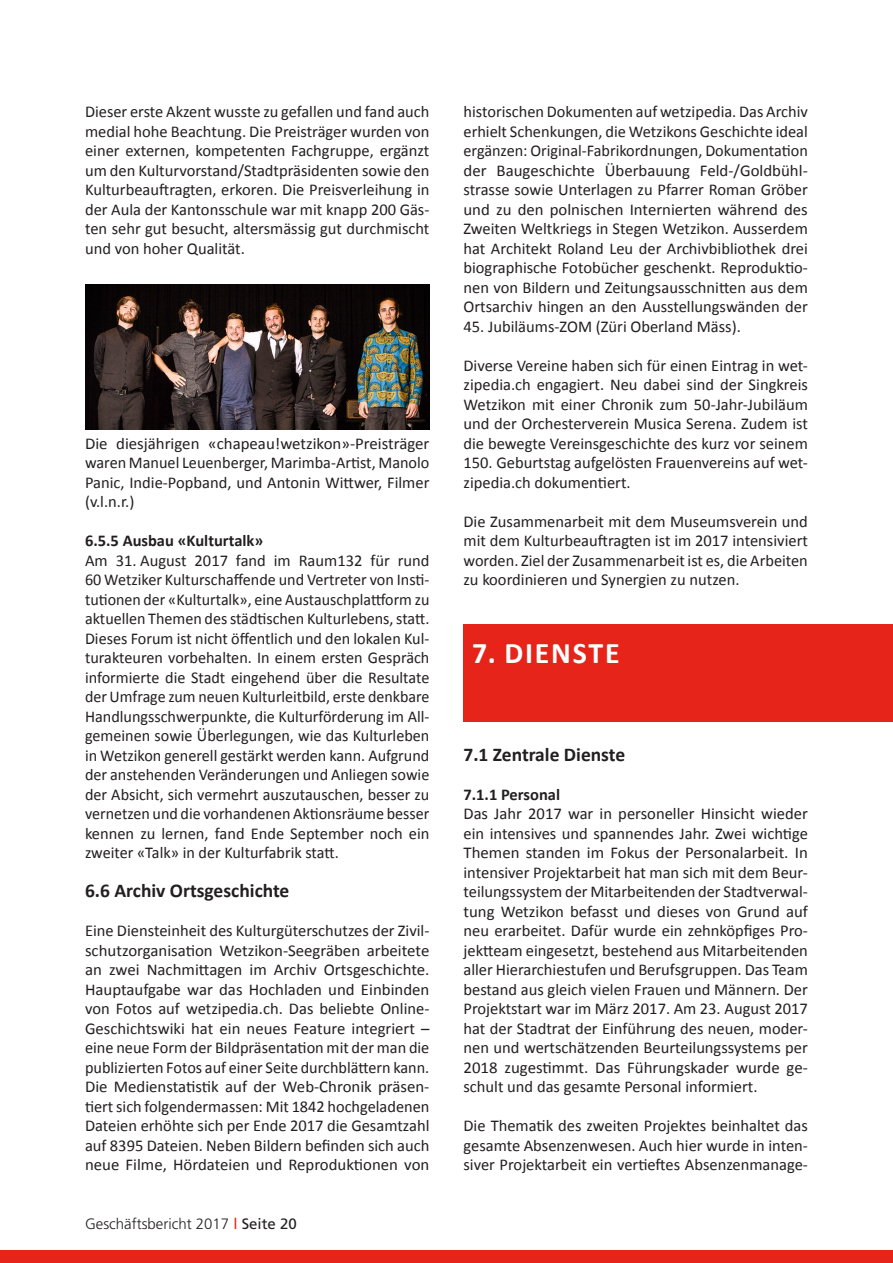
<style>
.page{position:relative;width:893px;height:1263px;background:#fff}
.page>*{position:absolute;margin:0;border:0;box-sizing:border-box;transform-origin:0 0}
.t1{font:700 30px "Calibri";letter-spacing:.06em;color:#fff}
.t2{font:700 19.5px "Calibri";color:#231f20}
.t3{font:16.5px/19.5px "Calibri";color:#231f20;text-align:justify}
.t4{font:700 16.5px "Calibri";color:#231f20}
.t5{font:300 15px "Frutiger LT Std";color:#231f20}
.s1{font-weight:400;color:#e72419}
.s2{font-weight:400}
</style>
<div class="page">
<div style="left:0;top:1250px;width:893px;height:13px;background:#e72419"></div>
<img style="left:85px;top:284px;width:344px;height:145px">
<div style="left:463px;top:624px;width:430px;height:98px;background:#e72419"></div>
<p class="t3" style="left:85px;top:102px;width:346px">Dieser erste Akzent wusste zu gefallen und fand auch medial hohe Beachtung. Die Preisträger wurden von einer externen, kompetenten Fachgruppe, ergänzt um den Kulturvorstand/Stadtpräsidenten sowie den Kulturbeauftragten, erkoren. Die Preisverleihung in der Aula der Kantonsschule war mit knapp 200 Gäs&shy;ten sehr gut besucht, altersmässig gut durchmischt und von hoher Qualität.</p>
<p class="t3" style="left:85px;top:434px;width:346px">Die diesjährigen «chapeau!wetzikon»-Preisträger waren Manuel Leuenberger, Marimba-Artist, Manolo Panic, Indie-Popband, und Antonin Wittwer, Filmer (v.l.n.r.)</p>
<p class="t4" style="left:85px;top:530px;width:180px">6.5.5 Ausbau «Kulturtalk»</p>
<p class="t3" style="left:85px;top:551px;width:346px">Am 31. August 2017 fand im Raum132 für rund 60 Wetziker Kulturschaffende und Vertreter von Insti&shy;tutionen der «Kulturtalk», eine Austauschplattform zu aktuellen Themen des städtischen Kulturlebens, statt.<br>Dieses Forum ist nicht öffentlich und den lokalen Kul&shy;turakteuren vorbehalten. In einem ersten Gespräch informierte die Stadt eingehend über die Resultate der Umfrage zum neuen Kulturleitbild, erste denkbare Handlungsschwerpunkte, die Kulturförderung im All&shy;gemeinen sowie Überlegungen, wie das Kulturleben in Wetzikon generell gestärkt werden kann. Aufgrund der anstehenden Veränderungen und Anliegen sowie der Absicht, sich vermehrt auszutauschen, besser zu vernetzen und die vorhandenen Aktionsräume besser kennen zu lernen, fand Ende September noch ein zweiter «Talk» in der Kulturfabrik statt.</p>
<p class="t2" style="left:85px;top:878px;width:206px">6.6 Archiv Ortsgeschichte</p>
<p class="t3" style="left:85px;top:921px;width:346px">Eine Diensteinheit des Kulturgüterschutzes der Zivil&shy;schutzorganisation Wetzikon-Seegräben arbeitete an zwei Nachmittagen im Archiv Ortsgeschichte.<br>Hauptaufgabe war das Hochladen und Einbinden von Fotos auf wetzipedia.ch. Das beliebte Online-Geschichtswiki hat ein neues Feature integriert – eine neue Form der Bildpräsentation mit der man die publizierten Fotos auf einer Seite durchblättern kann.<br>Die Medienstatistik auf der Web-Chronik präsen&shy;tiert sich folgendermassen: Mit 1842 hochgeladenen Dateien erhöhte sich per Ende 2017 die Gesamtzahl auf 8395 Dateien. Neben Bildern befinden sich auch neue Filme, Hördateien und Reproduktionen von</p>
<p class="t5" style="left:85px;top:1215px;width:213px">Geschäftsbericht 2017 <span class="s1">l</span> <span class="s2">Seite 20</span></p>
<p class="t3" style="left:463px;top:102px;width:346px">historischen Dokumenten auf wetzipedia. Das Archiv erhielt Schenkungen, die Wetzikons Geschichte ideal ergänzen: Original-Fabrikordnungen, Dokumentation der Baugeschichte Überbauung Feld-/Goldbühl&shy;strasse sowie Unterlagen zu Pfarrer Roman Gröber und zu den polnischen Internierten während des Zweiten Weltkriegs in Stegen Wetzikon. Ausserdem hat Architekt Roland Leu der Archivbibliothek drei biographische Fotobücher geschenkt. Reproduktio&shy;nen von Bildern und Zeitungsausschnitten aus dem Ortsarchiv hingen an den Ausstellungswänden der</p>
<p class="t3" style="left:463px;top:317px;width:279px">45. Jubiläums-ZOM (Züri Oberland Mäss).</p>
<p class="t3" style="left:463px;top:356px;width:346px">Diverse Vereine haben sich für einen Eintrag in wet&shy;zipedia.ch engagiert. Neu dabei sind der Singkreis Wetzikon mit einer Chronik zum 50-Jahr-Jubiläum und der Orchesterverein Musica Serena. Zudem ist die bewegte Vereinsgeschichte des kurz vor seinem 150. Geburtstag aufgelösten Frauenvereins auf wet&shy;zipedia.ch dokumentiert.</p>
<p class="t3" style="left:463px;top:512px;width:346px">Die Zusammenarbeit mit dem Museumsverein und mit dem Kulturbeauftragten ist im 2017 intensiviert worden. Ziel der Zusammenarbeit ist es, die Arbeiten zu koordinieren und Synergien zu nutzen.</p>
<h1 class="t1" style="left:472px;top:634px;width:149px">7. DIENSTE</h1>
<p class="t2" style="left:463px;top:742px;width:163px">7.1 Zentrale Dienste</p>
<p class="t4" style="left:463px;top:784px;width:98px">7.1.1 Personal</p>
<p class="t3" style="left:463px;top:804px;width:346px">Das Jahr 2017 war in personeller Hinsicht wieder ein intensives und spannendes Jahr. Zwei wichtige Themen standen im Fokus der Personalarbeit. In intensiver Projektarbeit hat man sich mit dem Beur&shy;teilungssystem der Mitarbeitenden der Stadtverwal&shy;tung Wetzikon befasst und dieses von Grund auf neu erarbeitet. Dafür wurde ein zehnköpfiges Pro&shy;jektteam eingesetzt, bestehend aus Mitarbeitenden aller Hierarchiestufen und Berufsgruppen. Das Team bestand aus gleich vielen Frauen und Männern. Der Projektstart war im März 2017. Am 23. August 2017 hat der Stadtrat der Einführung des neuen, moder&shy;nen und wertschätzenden Beurteilungssystems per 2018 zugestimmt. Das Führungskader wurde ge&shy;schult und das gesamte Personal informiert.</p>
<p class="t3" style="left:463px;top:1116px;width:346px">Die Thematik des zweiten Projektes beinhaltet das gesamte Absenzenwesen. Auch hier wurde in inten&shy;siver Projektarbeit ein vertieftes Absenzenmanage-</p>
</div>
